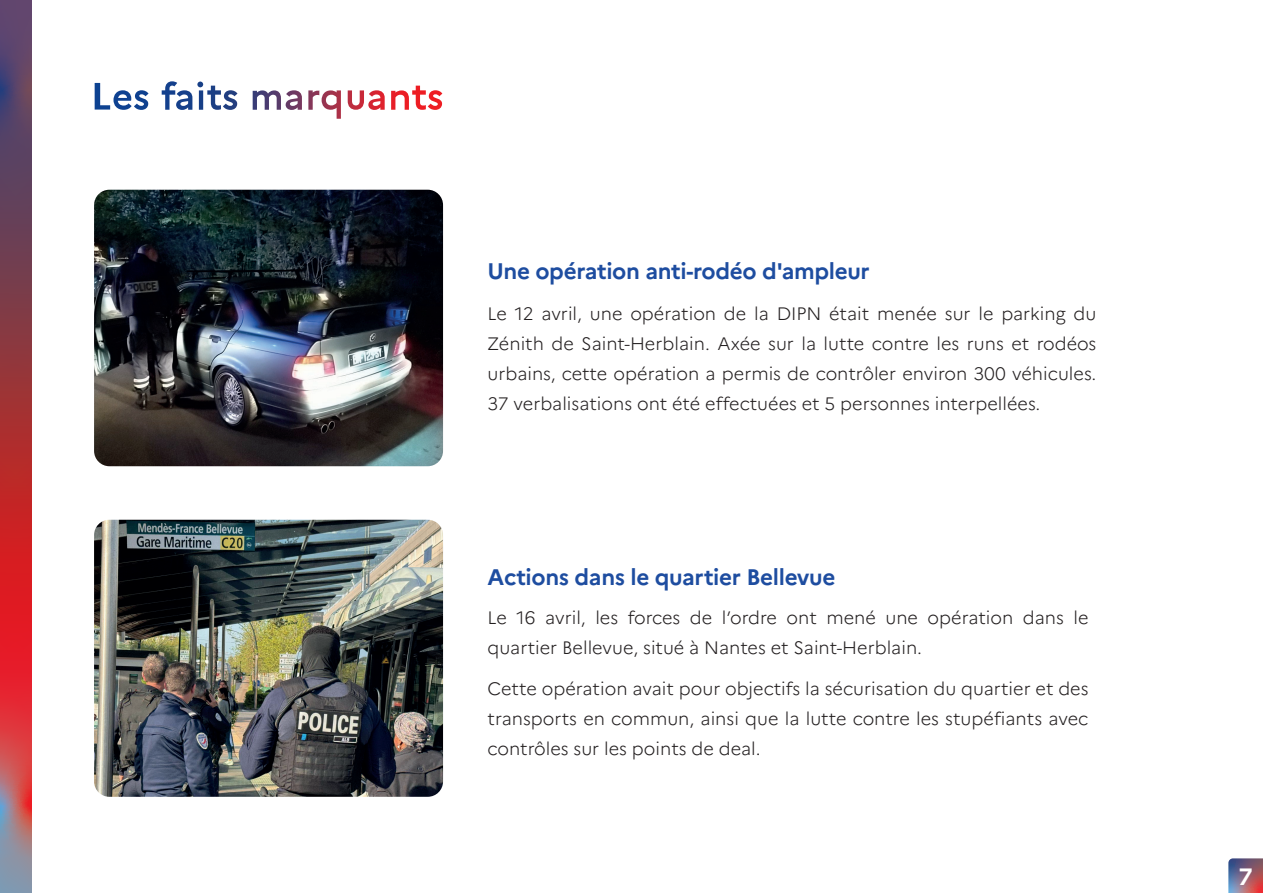
<style>
.page{position:relative;width:1263px;height:893px;background:#fff}
.page>*{position:absolute;margin:0;border:0;box-sizing:border-box;transform-origin:0 0}
.t1{font:700 23.55px "Marianne";color:#fff}
.t2{font:700 22.5px "Marianne";letter-spacing:-.015em;color:#1e4da0}
.t3{font:300 18px/30px "Marianne";color:#231f20;text-align:justify}
</style>
<div class="page">
<img style="left:94px;top:520px;width:349px;height:277px">
<img style="left:94px;top:190px;width:349px;height:276px">
<svg style="left:0;top:0;width:31px;height:893px;background:#9d3e4c"></svg>
<svg style="left:1228px;top:858px;width:35px;height:35px"></svg>
<svg style="left:95px;top:81px;width:347px;height:29px"></svg>
<p class="t2" style="left:488px;top:257px;width:384px">Une opération anti-rodéo d'ampleur</p>
<p class="t3" style="left:488px;top:298px;width:610px">Le 12 avril, une opération de la DIPN était menée sur le parking du Zénith de Saint-Herblain. Axée sur la lutte contre les runs et rodéos urbains, cette opération a permis de contrôler environ 300 véhicules.<br>37 verbalisations ont été effectuées et 5 personnes interpellées.</p>
<p class="t2" style="left:488px;top:563px;width:349px">Actions dans le quartier Bellevue</p>
<p class="t3" style="left:488px;top:603px;width:602px">Le 16 avril, les forces de l’ordre ont mené une opération dans le quartier Bellevue, situé à Nantes et Saint-Herblain.</p>
<p class="t3" style="left:488px;top:673px;width:602px">Cette opération avait pour objectifs la sécurisation du quartier et des transports en commun, ainsi que la lutte contre les stupéfiants avec contrôles sur les points de deal.</p>
<h1 class="t1" style="left:1238px;top:862px;width:16px">7</h1>
</div>
